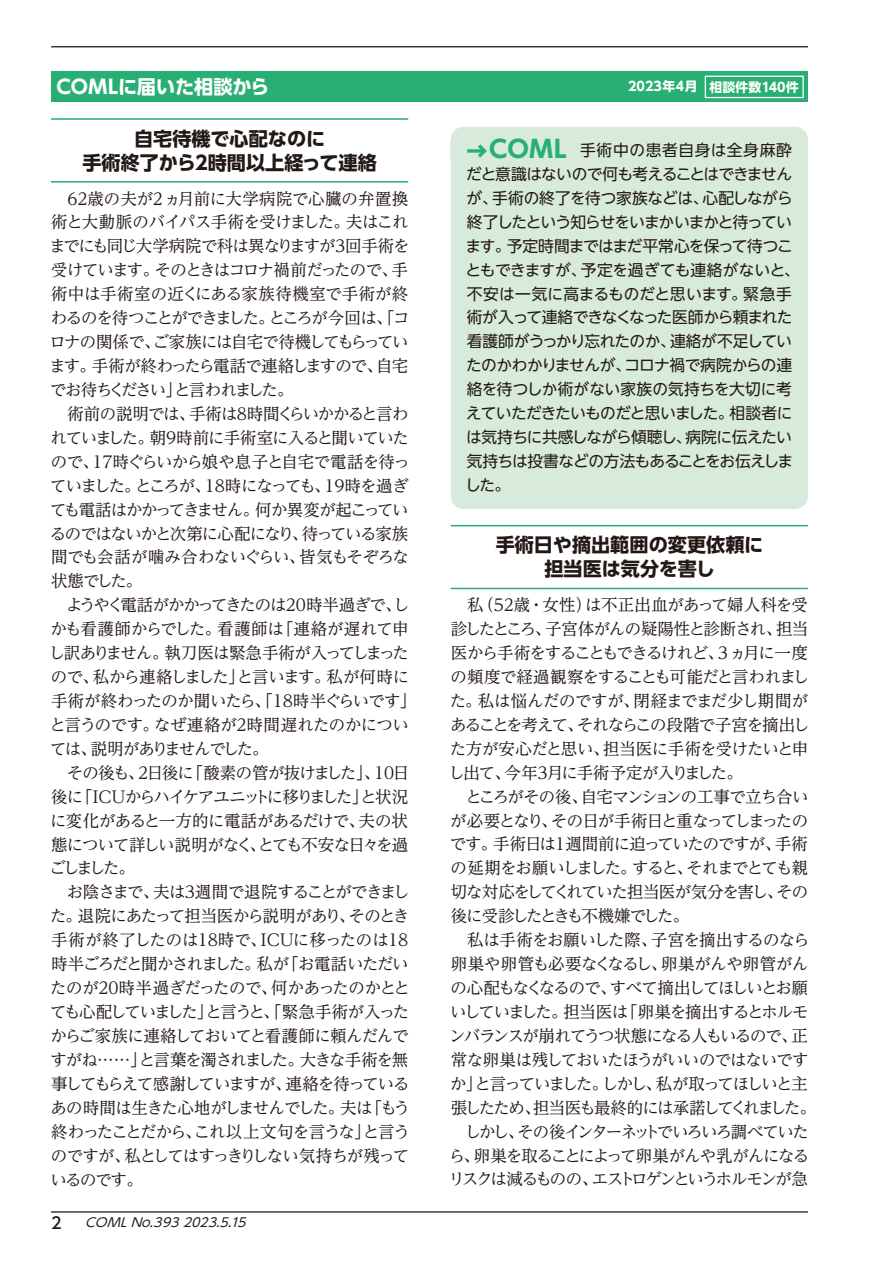
<style>
.page{position:relative;width:893px;height:1263px;background:#fff}
.page>*{position:absolute;margin:0;border:0;box-sizing:border-box;transform-origin:0 0}
.t1{font:23.85px "UD Shin Go Pr 6 N Bold 90 pv RKSJ H";color:#28af73}
.t2{font:19.2px/23.9px "UD Shin Go Pr 6 N Bold 90 pv RKSJ H";color:#221915;text-align:center}
.t3{font:19.2px "UD Shin Go Pr 6 N Bold 90 pv RKSJ H";color:#fff}
.t4{font:16.5px/23.9px "UD Reimin Pr 6 N Regular 90 pv RKSJ H";letter-spacing:-.065em;color:#221915}
.t5{font:15.9px "UD Shin Go Pr 6 N Medium 90 pv RKSJ H";color:#221915}
.t6{font:15.75px/23.9px "UD Shin Go NT Pr 6 N Reg 90 pv RKSJ H";letter-spacing:-.04em;color:#221915}
.t7{font:12.75px "UD Shin Go Pr 6 N Bold 90 pv RKSJ H";letter-spacing:.015em;color:#fff}
.t8{font:italic 12.3px "UD Shin Go Pr 6 N Regular 90 pv RKSJ H";color:#221915;scale:1.04 1}
</style>
<div class="page">
<div style="left:451px;top:127px;width:357px;height:382px;background:#d7eadc;border-radius:13px"></div>
<svg style="left:467px;top:149px;width:7px;height:4px"></svg>
<svg style="left:474px;top:144px;width:13px;height:14px"></svg>
<hr style="left:51px;top:118px;width:357px;height:2px;background:#28af73">
<hr style="left:51px;top:181px;width:357px;height:2px;background:#28af73">
<hr style="left:451px;top:525px;width:357px;height:1px;background:#28af73">
<hr style="left:451px;top:588px;width:357px;height:1px;background:#28af73">
<div style="left:51px;top:71px;width:757px;height:31px;background:#28af73"></div>
<div style="left:705px;top:76px;width:99px;height:22px;border:1px solid #fff"></div>
<hr style="left:51px;top:46px;width:757px;height:1px;background:#221915">
<hr style="left:51px;top:1211px;width:757px;height:1px;background:#221915">
<p class="t3" style="left:56px;top:80px;width:214px">COMLに届いた相談から</p>
<p class="t7" style="left:628px;top:82px;width:172px">2023年4月 相談件数140件</p>
<p class="t2" style="left:82px;top:129px;width:296px">自宅待機で心配なのに<br>手術終了から2時間以上経って連絡</p>
<p class="t4" style="left:48px;top:189px;width:369px">　62歳の夫が2ヵ月前に大学病院で心臓の弁置換術と大動脈のバイパス手術を受けました。夫はこれまでにも同じ大学病院で科は異なりますが3回手術を受けています。そのときはコロナ禍前だったので、手術中は手術室の近くにある家族待機室で手術が終わるのを待つことができました。ところが今回は、「コロナの関係で、ご家族には自宅で待機してもらっています。手術が終わったら電話で連絡しますので、自宅でお待ちください」と言われました。<br>　術前の説明では、手術は8時間くらいかかると言われていました。朝9時前に手術室に入ると聞いていたので、17時ぐらいから娘や息子と自宅で電話を待っていました。ところが、18時になっても、19時を過ぎても電話はかかってきません。何か異変が起こっているのではないかと次第に心配になり、待っている家族間でも会話が噛み合わないぐらい、皆気もそぞろな状態でした。<br>　ようやく電話がかかってきたのは20時半過ぎで、しかも看護師からでした。看護師は「連絡が遅れて申し訳ありません。執刀医は緊急手術が入ってしまったので、私から連絡しました」と言います。私が何時に手術が終わったのか聞いたら、「18時半ぐらいです」と言うのです。なぜ連絡が2時間遅れたのかについては、説明がありませんでした。<br>　その後も、2日後に「酸素の管が抜けました」、10日後に「ICUからハイケアユニットに移りました」と状況に変化があると一方的に電話があるだけで、夫の状態について詳しい説明がなく、とても不安な日々を過ごしました。<br>　お陰さまで、夫は3週間で退院することができました。退院にあたって担当医から説明があり、そのとき手術が終了したのは18時で、ICUに移ったのは18時半ごろだと聞かされました。私が「お電話いただいたのが20時半過ぎだったので、何かあったのかととても心配していました」と言うと、「緊急手術が入ったからご家族に連絡しておいてと看護師に頼んだんですがね……」と言葉を濁されました。大きな手術を無事してもらえて感謝していますが、連絡を待っているあの時間は生きた心地がしませんでした。夫は「もう終わったことだから、これ以上文句を言うな」と言うのですが、私としてはすっきりしない気持ちが残っているのです。</p>
<p class="t5" style="left:51px;top:1217px;width:12px">2</p>
<p class="t8" style="left:85px;top:1218px;width:159px">COML No.393 2023.5.15</p>
<h1 class="t1" style="left:489px;top:140px;width:79px">COML</h1>
<p class="t6" style="left:465px;top:140px;width:336px;text-indent:99px">　手術中の患者自身は全身麻酔だと意識はないので何も考えることはできませんが、手術の終了を待つ家族などは、心配しながら終了したという知らせをいまかいまかと待っています。予定時間まではまだ平常心を保って待つこともできますが、予定を過ぎても連絡がないと、不安は一気に高まるものだと思います。緊急手術が入って連絡できなくなった医師から頼まれた看護師がうっかり忘れたのか、連絡が不足していたのかわかりませんが、コロナ禍で病院からの連絡を待つしか術がない家族の気持ちを大切に考えていただきたいものだと思いました。相談者には気持ちに共感しながら傾聴し、病院に伝えたい気持ちは投書などの方法もあることをお伝えしました。</p>
<p class="t2" style="left:496px;top:536px;width:269px">手術日や摘出範囲の変更依頼に担当医は気分を害し</p>
<p class="t4" style="left:448px;top:595px;width:369px">　私（52歳・女性）は不正出血があって婦人科を受診したところ、子宮体がんの疑陽性と診断され、担当医から手術をすることもできるけれど、3 ヵ月に一度の頻度で経過観察をすることも可能だと言われました。私は悩んだのですが、閉経までまだ少し期間があることを考えて、それならこの段階で子宮を摘出した方が安心だと思い、担当医に手術を受けたいと申し出て、今年3月に手術予定が入りました。<br>　ところがその後、自宅マンションの工事で立ち合いが必要となり、その日が手術日と重なってしまったのです。手術日は1週間前に迫っていたのですが、手術の延期をお願いしました。すると、それまでとても親切な対応をしてくれていた担当医が気分を害し、その後に受診したときも不機嫌でした。<br>　私は手術をお願いした際、子宮を摘出するのなら卵巣や卵管も必要なくなるし、卵巣がんや卵管がんの心配もなくなるので、すべて摘出してほしいとお願いしていました。担当医は「卵巣を摘出するとホルモンバランスが崩れてうつ状態になる人もいるので、正常な卵巣は残しておいたほうがいいのではないですか」と言っていました。しかし、私が取ってほしいと主張したため、担当医も最終的には承諾してくれました。　しかし、その後インターネットでいろいろ調べていたら、卵巣を取ることによって卵巣がんや乳がんになるリスクは減るものの、エストロゲンというホルモンが急</p>
</div>
